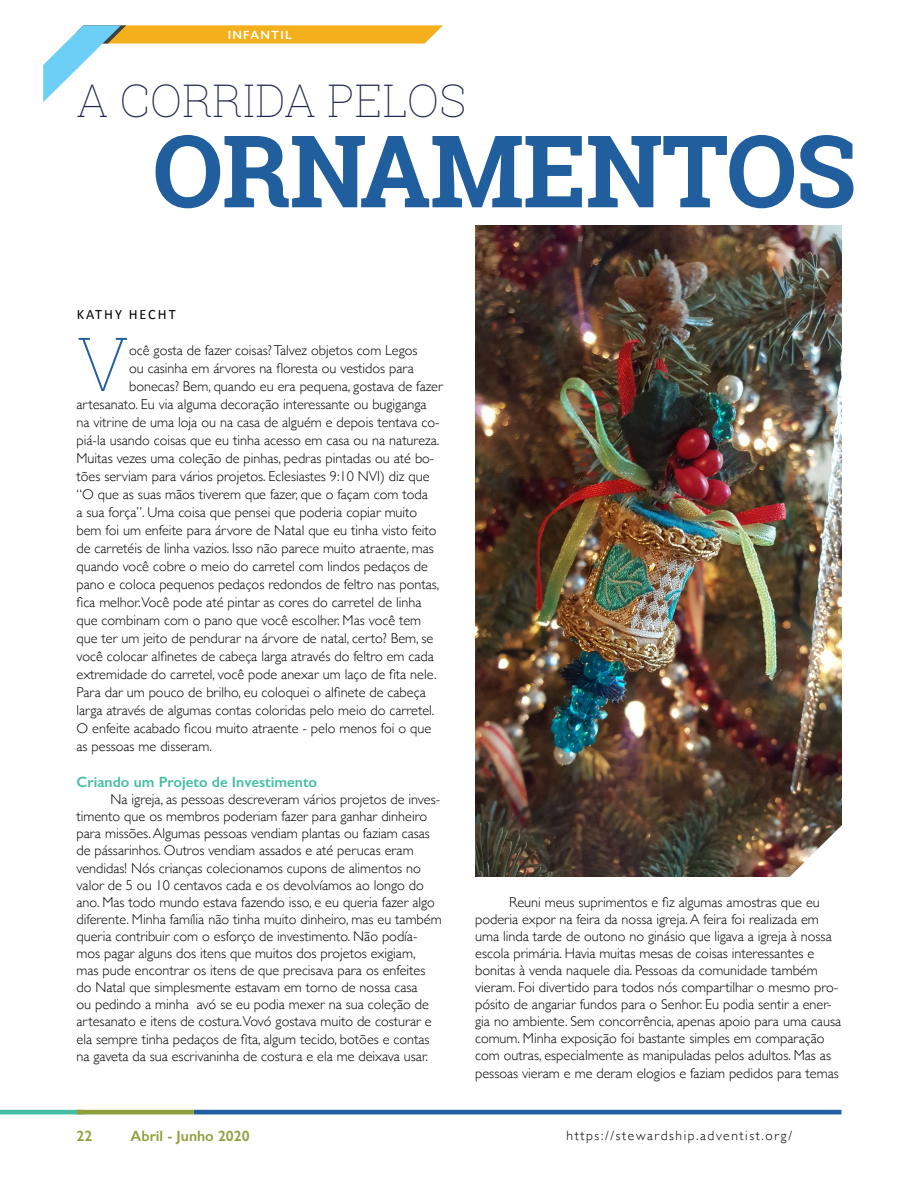
<style>
.page{position:relative;width:918px;height:1188px;background:#fff}
.page>*{position:absolute;margin:0;border:0;box-sizing:border-box;transform-origin:0 0}
.t1{font:700 100.2px "Roboto Slab";letter-spacing:-.015em;color:#215e9e}
.t2{font:100 74.7px "Roboto Slab";color:#215e9e}
.t3{font:100 45px "Roboto Slab";color:#20264f}
.t4{font:600 15px "Gill Sans";color:#46bea5}
.t5{font:600 15px "Gill Sans";color:#8ea03c}
.t6{font:300 14.25px/17.1px "Gill Sans";color:#000}
.t7{font:14.25px "Calibri";letter-spacing:.14em;color:#000}
.t8{font:300 13.5px "Gill Sans";letter-spacing:.12em;color:#000}
.t9{font:600 12px "Gill Sans";letter-spacing:.1em;color:#fff}
</style>
<div class="page">
<hr style="left:194px;top:1110px;width:647px;height:4px;background:#215e9e">
<hr style="left:0;top:1110px;width:83px;height:4px;background:#46bea5">
<hr style="left:77px;top:1110px;width:117px;height:4px;background:#8ea03c">
<svg style="left:43px;top:25px;width:400px;height:77px"></svg>
<img style="left:475px;top:226px;width:366px;height:650px">
<img style="left:775px;top:814px;width:67px;height:63px">
<p class="t9" style="left:228px;top:27px;width:65px">INFANTIL</p>
<h3 class="t3" style="left:77px;top:70px;width:391px">A CORRIDA PELOS</h3>
<h1 class="t1" style="left:152px;top:102px;width:706px">ORNAMENTOS</h1>
<p class="t7" style="left:77px;top:305px;width:100px">KATHY HECHT</p>
<h2 class="t2" style="left:77px;top:313px;width:54px">V</h2>
<p class="t6" style="left:129px;top:341px;width:290px">ocê gosta de fazer coisas? Talvez objetos com Legos</p>
<p class="t6" style="left:129px;top:359px;width:286px">ou casinha em árvores na floresta ou vestidos para</p>
<p class="t6" style="left:129px;top:377px;width:315px">bonecas? Bem, quando eu era pequena, gostava de fazer</p>
<p class="t6" style="left:77px;top:395px;width:352px">artesanato. Eu via alguma decoração interessante ou bugiganga</p>
<p class="t6" style="left:77px;top:413px;width:365px">na vitrine de uma loja ou na casa de alguém e depois tentava co-</p>
<p class="t6" style="left:77px;top:431px;width:364px">piá-la usando coisas que eu tinha acesso em casa ou na natureza.</p>
<p class="t6" style="left:77px;top:449px;width:359px">Muitas vezes uma coleção de pinhas, pedras pintadas ou até bo-</p>
<p class="t6" style="left:77px;top:467px;width:355px">tões serviam para vários projetos. Eclesiastes 9:10 NVI) diz que</p>
<p class="t6" style="left:77px;top:485px;width:353px">“O que as suas mãos tiverem que fazer, que o façam com toda</p>
<p class="t6" style="left:77px;top:503px;width:342px">a sua força”. Uma coisa que pensei que poderia copiar muito</p>
<p class="t6" style="left:77px;top:521px;width:362px">bem foi um enfeite para árvore de Natal que eu tinha visto feito</p>
<p class="t6" style="left:77px;top:539px;width:359px">de carretéis de linha vazios. Isso não parece muito atraente, mas</p>
<p class="t6" style="left:77px;top:557px;width:353px">quando você cobre o meio do carretel com lindos pedaços de</p>
<p class="t6" style="left:77px;top:575px;width:364px">pano e coloca pequenos pedaços redondos de feltro nas pontas,</p>
<p class="t6" style="left:77px;top:593px;width:347px">fica melhor.Você pode até pintar as cores do carretel de linha</p>
<p class="t6" style="left:77px;top:611px;width:346px">que combinam com o pano que você escolher. Mas você tem</p>
<p class="t6" style="left:77px;top:629px;width:358px">que ter um jeito de pendurar na árvore de natal, certo? Bem, se</p>
<p class="t6" style="left:77px;top:647px;width:359px">você colocar alfinetes de cabeça larga através do feltro em cada</p>
<p class="t6" style="left:77px;top:665px;width:362px">extremidade do carretel, você pode anexar um laço de fita nele.</p>
<p class="t6" style="left:77px;top:683px;width:351px">Para dar um pouco de brilho, eu coloquei o alfinete de cabeça</p>
<p class="t6" style="left:77px;top:701px;width:359px">larga através de algumas contas coloridas pelo meio do carretel.</p>
<p class="t6" style="left:77px;top:719px;width:356px">O enfeite acabado ficou muito atraente - pelo menos foi o que</p>
<p class="t6" style="left:77px;top:737px;width:137px">as pessoas me disseram.</p>
<p class="t4" style="left:77px;top:773px;width:242px">Criando um Projeto de Investimento</p>
<p class="t6" style="left:77px;top:790px;width:367px;text-indent:34px">Na igreja, as pessoas descreveram vários projetos de inves&shy;timento que os membros poderiam fazer para ganhar dinheiro para missões. Algumas pessoas vendiam plantas ou faziam casas de pássarinhos. Outros vendiam assados e até perucas eram vendidas! Nós crianças colecionamos cupons de alimentos no valor de 5 ou 10 centavos cada e os devolvíamos ao longo do ano. Mas todo mundo estava fazendo isso, e eu queria fazer algo diferente. Minha família não tinha muito dinheiro, mas eu também queria contribuir com o esforço de investimento. Não podía&shy;mos pagar alguns dos itens que muitos dos projetos exigiam,<br>mas pude encontrar os itens de que precisava para os enfeites do Natal que simplesmente estavam em torno de nossa casa<br>ou pedindo a minha avó se eu podia mexer na sua coleção de artesanato e itens de costura.Vovó gostava muito de costurar e ela sempre tinha pedaços de fita, algum tecido, botões e contas na gaveta da sua escrivaninha de costura e ela me deixava usar.</p>
<p class="t6" style="left:475px;top:893px;width:367px;text-indent:34px">Reuni meus suprimentos e fiz algumas amostras que eu poderia expor na feira da nossa igreja. A feira foi realizada em uma linda tarde de outono no ginásio que ligava a igreja à nossa escola primária. Havia muitas mesas de coisas interessantes e bonitas à venda naquele dia. Pessoas da comunidade também vieram. Foi divertido para todos nós compartilhar o mesmo pro&shy;pósito de angariar fundos para o Senhor. Eu podia sentir a ener&shy;gia no ambiente. Sem concorrência, apenas apoio para uma causa comum. Minha exposição foi bastante simples em comparação com outras, especialmente as manipuladas pelos adultos. Mas as pessoas vieram e me deram elogios e faziam pedidos para temas</p>
<p class="t5" style="left:77px;top:1127px;width:17px">22</p>
<p class="t5" style="left:131px;top:1127px;width:121px">Abril - Junho 2020</p>
<p class="t8" style="left:566px;top:1125px;width:227px">https://stewardship.adventist.org/</p>
</div>
